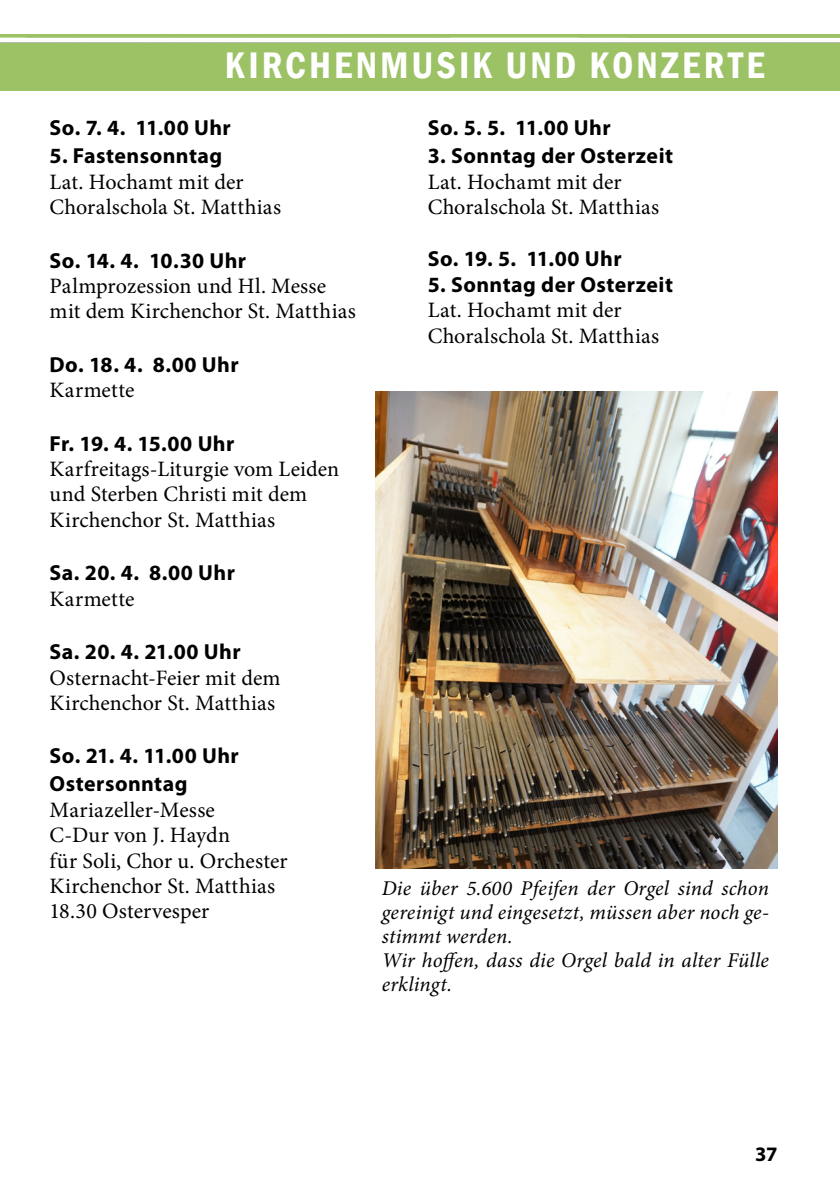
<style>
.page{position:relative;width:840px;height:1191px;background:#fff}
.page>*{position:absolute;margin:0;border:0;box-sizing:border-box;transform-origin:0 0}
.t1{font:600 condensed 38px "Franklin Gothic";letter-spacing:.08em;color:#fff}
.t2{font:22px/25.4px "Minion Pro";letter-spacing:.005em;color:#000}
.t3{font:700 21.8px/28px "Myriad Pro";letter-spacing:.02em;color:#000}
.t4{font:italic 21px/24px "Minion Pro";letter-spacing:.01em;color:#000}
.t5{font:700 20.6px "Myriad Pro";color:#000}
</style>
<div class="page">
<img style="left:0;top:34px;width:839px;height:57px">
<img style="left:375px;top:391px;width:402px;height:477px">
<h1 class="t1" style="left:225px;top:40px;width:47px">KIRCHENM</h1>
<h1 class="t1" style="left:411px;top:40px;width:45px">USIK</h1>
<h1 class="t1" style="left:505px;top:40px;width:198px">UND KONZERTE</h1>
<p class="t3" style="left:50px;top:113px;width:183px">So. 7. 4. 11.00 Uhr</p>
<p class="t3" style="left:50px;top:141px;width:174px">5. Fastensonntag</p>
<p class="t2" style="left:50px;top:169px;width:233px">Lat. Hochamt mit der<br>Choralschola St. Matthias</p>
<p class="t3" style="left:50px;top:245px;width:198px">So. 14. 4. 10.30 Uhr</p>
<p class="t2" style="left:50px;top:273px;width:307px">Palmprozession und Hl. Messe mit dem Kirchenchor St. Matthias</p>
<p class="t3" style="left:50px;top:350px;width:190px">Do. 18. 4. 8.00 Uhr</p>
<p class="t2" style="left:50px;top:377px;width:86px">Karmette</p>
<p class="t3" style="left:50px;top:428px;width:186px">Fr. 19. 4. 15.00 Uhr</p>
<p class="t2" style="left:50px;top:456px;width:291px">Karfreitags-Liturgie vom Leiden und Sterben Christi mit dem<br>Kirchenchor St. Matthias</p>
<p class="t3" style="left:50px;top:558px;width:187px">Sa. 20. 4. 8.00 Uhr</p>
<p class="t2" style="left:50px;top:586px;width:86px">Karmette</p>
<p class="t3" style="left:50px;top:637px;width:192px">Sa. 20. 4. 21.00 Uhr</p>
<p class="t2" style="left:50px;top:665px;width:232px">Osternacht-Feier mit dem<br>Kirchenchor St. Matthias</p>
<p class="t3" style="left:50px;top:741px;width:190px">So. 21. 4. 11.00 Uhr<br>Ostersonntag</p>
<p class="t2" style="left:50px;top:797px;width:239px">Mariazeller-Messe<br>C-Dur von J. Haydn<br>für Soli, Chor u. Orchester<br>Kirchenchor St. Matthias<br>18.30 Ostervesper</p>
<p class="t3" style="left:427px;top:113px;width:184px">So. 5. 5. 11.00 Uhr</p>
<p class="t3" style="left:427px;top:141px;width:247px">3. Sonntag der Osterzeit</p>
<p class="t2" style="left:427px;top:169px;width:233px">Lat. Hochamt mit der<br>Choralschola St. Matthias</p>
<p class="t3" style="left:427px;top:244px;width:195px">So. 19. 5. 11.00 Uhr</p>
<p class="t3" style="left:427px;top:270px;width:246px">5. Sonntag der Osterzeit</p>
<p class="t2" style="left:427px;top:297px;width:233px">Lat. Hochamt mit der<br>Choralschola St. Matthias</p>
<p class="t4" style="left:381px;top:876px;width:388px">Die über 5.600 Pfeifen der Orgel sind schon gereinigt und eingesetzt, müssen aber noch ge&shy;stimmt werden.<br>Wir hoffen, dass die Orgel bald in alter Fülle erklingt.</p>
<p class="t5" style="left:754px;top:1140px;width:24px">37</p>
</div>
